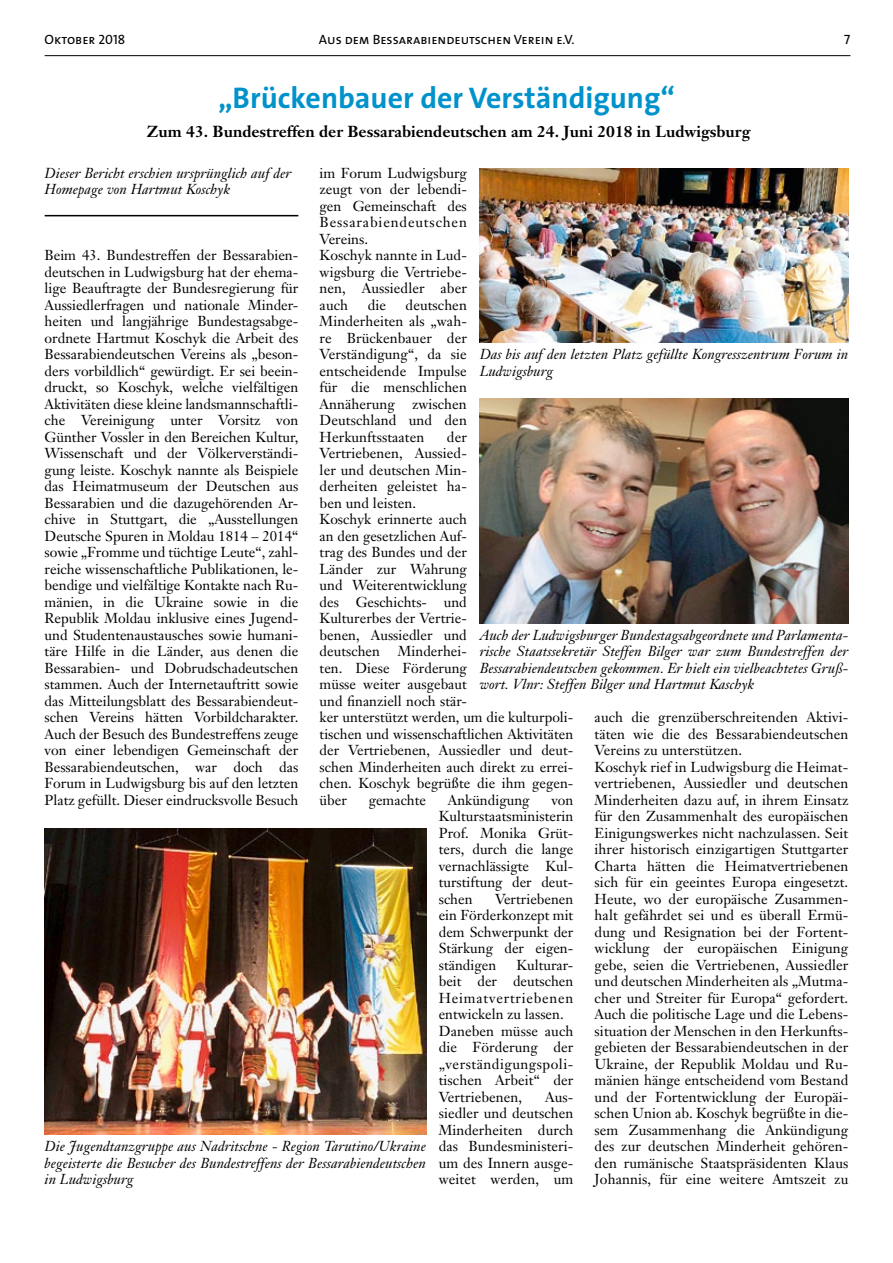
<style>
.page{position:relative;width:893px;height:1263px;background:#fff}
.page>*{position:absolute;margin:0;border:0;box-sizing:border-box;transform-origin:0 0}
.t1{font:700 30px "The Sans B7";color:#0092ca}
.t2{font:700 15.75px "Janson Text";color:#000}
.t3{font:14.25px/16.5px "Janson Text";letter-spacing:.005em;color:#000;text-align:justify}
.t4{font:italic 14.25px/16.5px "Janson Text";letter-spacing:.005em;color:#000}
.t5{font:13.5px "The Sans Caps";color:#000}
</style>
<div class="page">
<hr style="left:45px;top:55px;width:805px;height:1px;background:#000">
<hr style="left:45px;top:215px;width:253px;height:1px;background:#000">
<img style="left:45px;top:829px;width:381px;height:306px">
<img style="left:480px;top:168px;width:368px;height:175px">
<img style="left:480px;top:399px;width:368px;height:224px">
<p class="t5" style="left:45px;top:28px;width:82px">Oktober 2018</p>
<p class="t5" style="left:319px;top:28px;width:257px">Aus dem Bessarabiendeutschen Verein e.V.</p>
<p class="t5" style="left:844px;top:28px;width:8px">7</p>
<h1 class="t1" style="left:218px;top:82px;width:458px">„Brückenbauer der Verständigung“</h1>
<p class="t2" style="left:147px;top:122px;width:605px">Zum 43. Bundestreffen der Bessarabiendeutschen am 24. Juni 2018 in Ludwigsburg</p>
<p class="t3" style="left:320px;top:164px;width:149px;text-align:left">im Forum Ludwigsburg zeugt von der lebendi&shy;gen Gemeinschaft des<br>Bessarabiendeutschen<br>Vereins.<br>Koschyk nannte in Lud&shy;wigsburg die Vertriebe&shy;nen, Aussiedler aber auch</p>
<p class="t4" style="left:45px;top:165px;width:248px">Dieser Bericht erschien ursprünglich auf der<br>Homepage von Hartmut Koschyk</p>
<p class="t3" style="left:45px;top:247px;width:255px">Beim 43. Bundestreffen der Bessarabien&shy;deutschen in Ludwigsburg hat der ehema&shy;lige Beauftragte der Bundesregierung für Aussiedlerfragen und nationale Minder&shy;heiten und langjährige Bundestagsabge&shy;ordnete Hartmut Koschyk die Arbeit des Bessarabiendeutschen Vereins als „beson&shy;ders vorbildlich“ gewürdigt. Er sei beein&shy;druckt, so Koschyk, welche vielfältigen Aktivitäten diese kleine landsmannschaftli&shy;che Vereinigung unter Vorsitz von Günther Vossler in den Bereichen Kultur, Wissenschaft und der Völkerverständi&shy;gung leiste. Koschyk nannte als Beispiele das Heimatmuseum der Deutschen aus Bessarabien und die dazugehörenden Ar&shy;chive in Stuttgart, die „Ausstellungen Deutsche Spuren in Moldau 1814 – 2014“ sowie „Fromme und tüchtige Leute“, zahl&shy;reiche wissenschaftliche Publikationen, le&shy;bendige und vielfältige Kontakte nach Ru&shy;mänien, in die Ukraine sowie in die Republik Moldau inklusive eines Jugend&shy;und Studentenaustausches sowie humani&shy;täre Hilfe in die Länder, aus denen die Bessarabien- und Dobrudschadeutschen stammen. Auch der Internetauftritt sowie das Mitteilungsblatt des Bessarabiendeut&shy;schen Vereins hätten Vorbildcharakter.<br>Auch der Besuch des Bundestreffens zeuge von einer lebendigen Gemeinschaft der Bessarabiendeutschen, war doch das Forum in Ludwigsburg bis auf den letzten Platz gefüllt. Dieser eindrucksvolle Besuch</p>
<p class="t3" style="left:320px;top:296px;width:149px;text-indent:86px">deutschen Minderheiten als „wah&shy;re Brückenbauer der Verständigung“, da sie entscheidende Impulse für die menschlichen Annäherung zwischen Deutschland und den Herkunftsstaaten</p>
<p class="t3" style="left:368px;top:296px;width:20px">die</p>
<p class="t4" style="left:480px;top:346px;width:370px">Das bis auf den letzten Platz gefüllte Kongresszentrum Forum in<br>Ludwigsburg</p>
<p class="t3" style="left:320px;top:428px;width:149px;text-align:left;text-indent:127px">der<br>Vertriebenen, Aussied&shy;ler und deutschen Min&shy;derheiten geleistet ha&shy;ben und leisten.<br>Koschyk erinnerte auch an den gesetzlichen Auf&shy;trag des Bundes und der<br>Länder zur Wahrung und Weiterentwicklung des Geschichts- und<br>Kulturerbes der Vertrie&shy;benen, Aussiedler und deutschen</p>
<p class="t4" style="left:480px;top:627px;width:370px;text-align:justify">Auch der Ludwigsburger Bundestagsabgeordnete und Parlamenta&shy;rische Staatssekretär Steffen Bilger war zum Bundestreffen der Bessarabiendeutschen gekommen. Er hielt ein vielbeachtetes Gruß&shy;wort. Vlnr: Steffen Bilger und Hartmut Kaschyk</p>
<p class="t3" style="left:320px;top:643px;width:255px;text-align:left;text-indent:78px">Minderhei-<br>ten. Diese Förderung<br>müsse weiter ausgebaut<br>und finanziell noch stär-<br>ker unterstützt werden, um die kulturpoli&shy;tischen und wissenschaftlichen Aktivitäten der Vertriebenen, Aussiedler und deut&shy;schen Minderheiten auch direkt zu errei&shy;chen. Koschyk begrüßte die ihm gegen&shy;über</p>
<p class="t3" style="left:595px;top:709px;width:255px;text-align:left">auch die grenzüberschreitenden Aktivi&shy;täten wie die des Bessarabiendeutschen Vereins zu unterstützen.<br>Koschyk rief in Ludwigsburg die Heimat&shy;vertriebenen, Aussiedler und deutschen Minderheiten dazu auf, in ihrem Einsatz für den Zusammenhalt des europäischen Einigungswerkes nicht nachzulassen. Seit ihrer historisch einzigartigen Stuttgarter Charta hätten die Heimatvertriebenen sich für ein geeintes Europa eingesetzt.<br>Heute, wo der europäische Zusammen&shy;halt gefährdet sei und es überall Ermü&shy;dung und Resignation bei der Fortent&shy;wicklung der europäischen Einigung gebe, seien die Vertriebenen, Aussiedler und deutschen Minderheiten als „Mutma&shy;cher und Streiter für Europa“ gefordert.<br>Auch die politische Lage und die Lebens&shy;situation der Menschen in den Herkunfts&shy;gebieten der Bessarabiendeutschen in der Ukraine, der Republik Moldau und Ru&shy;mänien hänge entscheidend vom Bestand und der Fortentwicklung der Europäi&shy;schen Union ab. Koschyk begrüßte in die&shy;sem Zusammenhang die Ankündigung des zur deutschen Minderheit gehören&shy;den rumänische Staatspräsidenten Klaus Johannis, für eine weitere Amtszeit zu</p>
<p class="t3" style="left:369px;top:791px;width:59px">gemachte</p>
<p class="t3" style="left:448px;top:791px;width:83px">Ankündigung</p>
<p class="t3" style="left:439px;top:791px;width:136px;text-indent:113px">von Kulturstaatsministerin Prof. Monika Grüt&shy;ters, durch die lange vernachlässigte Kul&shy;turstiftung der deut&shy;schen</p>
<p class="t3" style="left:439px;top:890px;width:136px;text-indent:56px">Vertriebenen ein Förderkonzept mit dem Schwerpunkt der Stärkung der eigen&shy;ständigen</p>
<p class="t3" style="left:439px;top:956px;width:136px;text-align:left;text-indent:78px">Kulturar&shy;beit der deutschen<br>Heimatvertriebenen entwickeln zu lassen.<br>Daneben müsse auch die Förderung der „verständigungspoli&shy;tischen Arbeit“ der<br>Vertriebenen,</p>
<p class="t3" style="left:439px;top:1088px;width:136px;text-indent:106px">Aus&shy;siedler und deutschen Minderheiten durch das Bundesministeri&shy;um des Innern ausge&shy;weitet werden, um</p>
<p class="t4" style="left:45px;top:1138px;width:383px;text-align:justify">Die Jugendtanzgruppe aus Nadritschne - Region Tarutino/Ukraine begeisterte die Besucher des Bundestreffens der Bessarabiendeutschen in Ludwigsburg</p>
</div>
